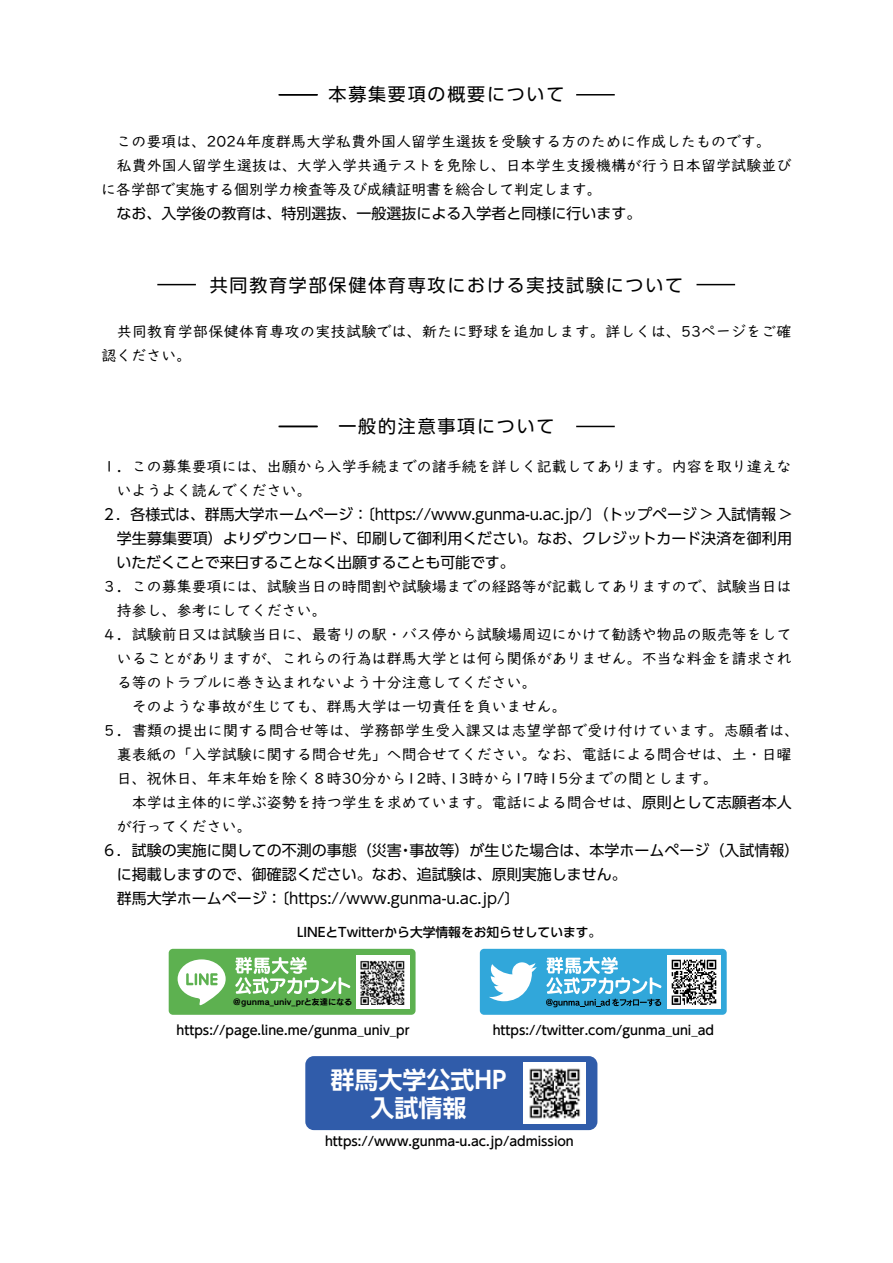
<style>
.page{position:relative;width:893px;height:1263px;background:#fff}
.page>*{position:absolute;margin:0;border:0;box-sizing:border-box;transform-origin:0 0}
.t1{font:700 24px/28.5px "UD Shin Go Pro De";color:#fff;text-align:center}
.t2{font:18px "UD Shin Go Pro";letter-spacing:.1em;color:#000}
.t3{font:15px/24px "UD Digi Kyokasho Pro";color:#000}
.t4{font:15px/24px "UD Shin Go Pro";color:#000;text-align:justify}
.t5{font:15px/24px "UD Digi Kyokasho Pro";letter-spacing:.02em;color:#000}
.t6{font:500 12.75px "UD Shin Go Pro";color:#000}
.t7{font:8.25px "Rodin Pro B 90 msp RKSJ H";color:#000}
.s1{font-family:"UD Shin Go Pro"}
</style>
<div class="page">
<hr style="left:576px;top:94px;width:39px;height:2px;background:#000">
<hr style="left:279px;top:94px;width:39px;height:2px;background:#000">
<hr style="left:696px;top:284px;width:39px;height:1px;background:#000">
<hr style="left:157px;top:284px;width:39px;height:1px;background:#000">
<hr style="left:576px;top:426px;width:39px;height:1px;background:#000">
<hr style="left:279px;top:426px;width:39px;height:1px;background:#000">
<div style="left:480px;top:949px;width:247px;height:66px;background:#31a7da;border-radius:4px"></div>
<div style="left:169px;top:949px;width:247px;height:66px;background:#5db150;border-radius:4px"></div>
<svg style="left:178px;top:959px;width:48px;height:47px"></svg>
<svg style="left:235px;top:957px;width:115px;height:37px"></svg>
<div style="left:356px;top:955px;width:53px;height:53px;background:#fff"></div>
<svg style="left:546px;top:957px;width:115px;height:50px"></svg>
<div style="left:667px;top:955px;width:53px;height:53px;background:#fff"></div>
<svg style="left:489px;top:962px;width:48px;height:39px"></svg>
<img style="left:671px;top:959px;width:46px;height:46px">
<div style="left:305px;top:1056px;width:292px;height:74px;background:#305caa;border-radius:9px"></div>
<img style="left:524px;top:1062px;width:61px;height:62px">
<img style="left:360px;top:960px;width:45px;height:45px">
<p class="t2" style="left:329px;top:79px;width:237px">本募集要項の概要について</p>
<p class="t3" style="left:101px;top:129px;width:692px">　この要項は、2024年度群馬大学私費外国人留学生選抜を受験する方のために作成したものです。<br>　私費外国人留学生選抜は、大学入学共通テストを免除し、日本学生支援機構が行う日本留学試験並びに各学部で実施する個別学力検査等及び成績証明書を総合して判定します。</p>
<p class="t4" style="left:116px;top:201px;width:527px">なお、入学後の教育は、特別選抜、一般選抜による入学者と同様に行います。</p>
<p class="t2" style="left:210px;top:270px;width:475px">共同教育学部保健体育専攻における実技試験について</p>
<p class="t5" style="left:101px;top:318px;width:692px">　共同教育学部保健体育専攻の実技試験では、新たに野球を追加します。詳しくは、53ページをご確認ください。</p>
<p class="t2" style="left:338px;top:411px;width:218px">一般的注意事項について</p>
<p class="t3" style="left:117px;top:453px;width:677px;text-indent:-15px">１．この募集要項には、出願から入学手続までの諸手続を詳しく記載してあります。内容を取り違えないようよく読んでください。</p>
<p class="t4" style="left:117px;top:501px;width:677px;text-indent:-15px">２．各様式は、群馬大学ホームページ：〔https://www.gunma-u.ac.jp/〕（トップページ &gt; 入試情報 &gt;学生募集要項）よりダウンロード、印刷して御利用ください。なお、クレジットカード決済を御利用いただくことで来日することなく出願することも可能です。</p>
<p class="t3" style="left:102px;top:573px;width:692px">３．この募集要項には、試験当日の時間割や試験場までの経路等が記載してありますので、試験当日は</p>
<p class="t3" style="left:117px;top:597px;width:212px">持参し、参考にしてください。</p>
<p class="t3" style="left:102px;top:621px;width:692px">４．試験前日又は試験当日に、最寄りの駅・バス停から試験場周辺にかけて勧誘や物品の販売等をして</p>
<p class="t3" style="left:117px;top:645px;width:677px">いることがありますが、これらの行為は群馬大学とは何ら関係がありません。不当な料金を請求され</p>
<p class="t3" style="left:117px;top:669px;width:422px">る等のトラブルに巻き込まれないよう十分注意してください。</p>
<p class="t3" style="left:117px;top:693px;width:452px">　そのような事故が生じても、群馬大学は一切責任を負いません。</p>
<p class="t3" style="left:102px;top:717px;width:699px">５．書類の提出に関する問合せ等は、学務部学生受入課又は志望学部で受け付けています。志願者は、</p>
<p class="t3" style="left:117px;top:741px;width:677px">裏表紙の「入学試験に関する問合せ先」へ問合せてください。なお、電話による問合せは、土・日曜</p>
<p class="t3" style="left:117px;top:765px;width:603px">日、祝休日、年末年始を除く８時30分から12時、13時から17時15分までの間とします。</p>
<p class="t3" style="left:117px;top:789px;width:677px">　本学は主体的に学ぶ姿勢を持つ学生を求めています。電話による問合せは、<span class="s1">原則として志願者本人</span></p>
<p class="t3" style="left:117px;top:813px;width:137px">が行ってください。</p>
<p class="t4" style="left:117px;top:837px;width:684px;text-align:left;text-indent:-15px">６．試験の実施に関しての不測の事態（災害・事故等）が生じた場合は、本学ホームページ（入試情報）に掲載しますので、御確認ください。なお、追試験は、原則実施しません。<br>群馬大学ホームページ：〔https://www.gunma-u.ac.jp/〕</p>
<p class="t6" style="left:297px;top:921px;width:306px">LINEとTwitterから大学情報をお知らせしています。</p>
<p class="t7" style="left:233px;top:997px;width:121px">＠gunma_univ_prと友達になる</p>
<p class="t6" style="left:177px;top:1020px;width:235px">https://page.line.me/gunma_univ_pr</p>
<p class="t6" style="left:493px;top:1020px;width:223px">https://twitter.com/gunma_uni_ad</p>
<h1 class="t1" style="left:331px;top:1065px;width:178px">群馬大学公式HP入試情報</h1>
<p class="t6" style="left:325px;top:1131px;width:250px">https://www.gunma-u.ac.jp/admission</p>
</div>
